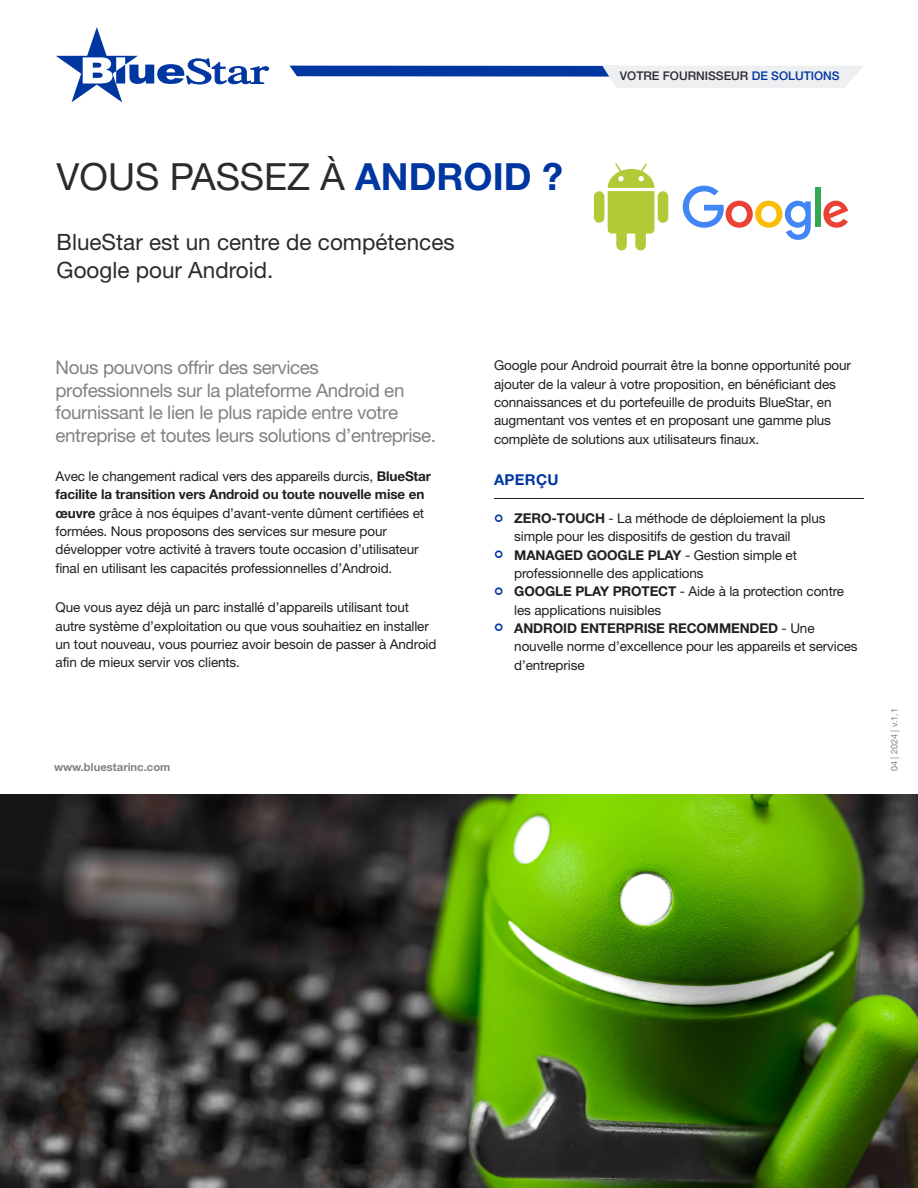
<style>
.page{position:relative;width:918px;height:1188px;background:#fff}
.page>*{position:absolute;margin:0;border:0;box-sizing:border-box;transform-origin:0 0}
.Headline{font:37.5px "Helvetica Neue LT Std";color:#292b2f}
.Subhead{font:22.5px "Helvetica Neue LT Std";color:#292b2f}
.Light_Grey_Subhead{font:18.75px/22.5px "Helvetica Neue LT Std";letter-spacing:-.02em;color:#808285}
.Subhead_lined{font:700 15px "Helvetica Neue LT Std";letter-spacing:.02em;color:#0036a0}
.Paragraph{font:13.5px/18.3px "Helvetica Neue LT Std";letter-spacing:-.01em;color:#231f20}
.t1{font:500 12px "Helvetica Neue LT Std";color:#292b2f}
.t2{font:700 11.25px "Helvetica Neue LT Std";color:#808285}
.t3{font:9px "Helvetica Neue LT Std";color:#808285}
.s1{font-weight:700;color:#0036a0}
.s2{color:#0036a0}
.s3{font-weight:700}
</style>
<div class="page">
<svg style="left:56px;top:27px;width:213px;height:75px"></svg>
<svg style="left:290px;top:66px;width:573px;height:22px"></svg>
<hr style="left:494px;top:498px;width:370px;height:1px;background:#231f20">
<svg style="left:683px;top:186px;width:128px;height:54px"></svg>
<svg style="left:823px;top:201px;width:25px;height:27px"></svg>
<div style="left:815px;top:187px;width:6px;height:40px;background:#34a853"></div>
<svg style="left:593px;top:163px;width:76px;height:88px"></svg>
<img style="left:0;top:794px;width:918px;height:394px">
<p class="Headline" style="left:57px;top:154px;width:508px">VOUS PASSEZ À <span class="s1">ANDROID ?</span></p>
<p class="Subhead" style="left:57px;top:228px;width:400px">BlueStar est un centre de compétences</p>
<p class="Subhead" style="left:57px;top:257px;width:218px">Google pour Android.</p>
<p class="t1" style="left:620px;top:69px;width:221px">VOTRE FOURNISSEUR <span class="s2">DE SOLUTIONS</span></p>
<p class="Light_Grey_Subhead" style="left:56px;top:356px;width:382px">Nous pouvons offrir des services professionnels sur la plateforme Android en fournissant le lien le plus rapide entre votre entreprise et toutes leurs solutions d’entreprise.</p>
<p class="Paragraph" style="left:56px;top:467px;width:377px">Avec le changement radical vers des appareils durcis, <span class="s3">BlueStar facilite la transition vers Android ou toute nouvelle mise en œuvre</span> grâce à nos équipes d’avant-vente dûment certifiées et formées. Nous proposons des services sur mesure pour développer votre activité à travers toute occasion d’utilisateur final en utilisant les capacités professionnelles d’Android.</p>
<p class="Paragraph" style="left:56px;top:598px;width:382px">Que vous ayez déjà un parc installé d’appareils utilisant tout autre système d’exploitation ou que vous souhaitiez en installer un tout nouveau, vous pourriez avoir besoin de passer à Android afin de mieux servir vos clients.</p>
<p class="t2" style="left:54px;top:760px;width:118px">www.bluestarinc.com</p>
<p class="Paragraph" style="left:494px;top:356px;width:358px">Google pour Android pourrait être la bonne opportunité pour ajouter de la valeur à votre proposition, en bénéficiant des connaissances et du portefeuille de produits BlueStar, en augmentant vos ventes et en proposant une gamme plus complète de solutions aux utilisateurs finaux.</p>
<p class="Subhead_lined" style="left:494px;top:470px;width:66px">APERÇU</p>
<p class="Paragraph" style="left:514px;top:509px;width:313px"><span class="s3">ZERO-TOUCH</span> - La méthode de déploiement la plus simple pour les dispositifs de gestion du travail</p>
<p class="Paragraph" style="left:514px;top:546px;width:284px"><span class="s3">MANAGED GOOGLE PLAY</span> - Gestion simple et professionnelle des applications</p>
<p class="Paragraph" style="left:514px;top:582px;width:331px"><span class="s3">GOOGLE PLAY PROTECT</span> - Aide à la protection contre les applications nuisibles</p>
<p class="Paragraph" style="left:514px;top:619px;width:345px"><span class="s3">ANDROID ENTERPRISE RECOMMENDED</span> - Une nouvelle norme d’excellence pour les appareils et services d’entreprise</p>
<p class="t3" style="left:889px;top:771px;width:64px;rotate:-90deg">04 | 2024 | v.1.1</p>
</div>
